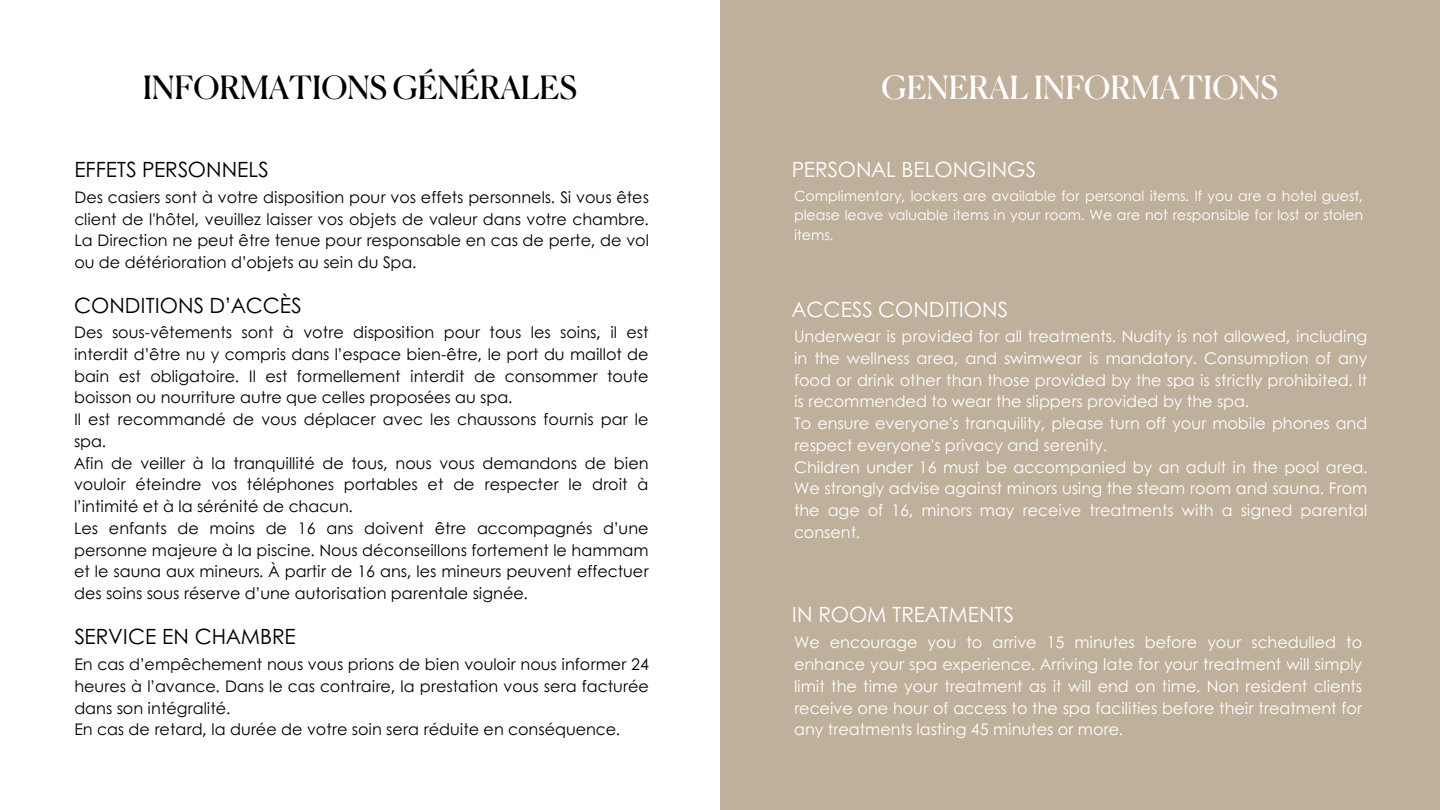
<style>
.page{position:relative;width:1440px;height:810px;background:#fff}
.page>*{position:absolute;margin:0;border:0;box-sizing:border-box;transform-origin:0 0}
.t1{font:32px "Canela";color:#000}
.t2{font:32px "Canela";color:#fff}
.t3{font:21px "Century Gothic";color:#fff}
.t4{font:21px "Century Gothic";color:#000}
.t5{font:16px/21.8px "Century Gothic";color:#000;text-align:justify}
.t6{font:16px/21.8px "Century Gothic";color:#fff}
.t7{font:14.1px/19.5px "Century Gothic";color:#fff;text-align:justify}
</style>
<div class="page">
<div style="left:720px;top:0;width:720px;height:810px;background:#bfb09c"></div>
<h1 class="t1" style="left:143px;top:74px;width:436px">INFORMATIONS GÉNÉRALES</h1>
<h2 class="t4" style="left:74px;top:153px;width:195px">EFFETS PERSONNELS</h2>
<h3 class="t5" style="left:74px;top:186px;width:576px">Des casiers sont à votre disposition pour vos effets personnels. Si vous êtes client de l'hôtel, veuillez laisser vos objets de valeur dans votre chambre.<br>La Direction ne peut être tenue pour responsable en cas de perte, de vol ou de détérioration d’objets au sein du Spa.</h3>
<h2 class="t4" style="left:74px;top:290px;width:229px">CONDITIONS D’ACCÈS</h2>
<h3 class="t5" style="left:74px;top:321px;width:576px;text-align:left">Des sous-vêtements sont à votre disposition pour tous les soins, il est interdit d’être nu y compris dans l’espace bien-être, le port du maillot de bain est obligatoire. Il est formellement interdit de consommer toute boisson ou nourriture autre que celles proposées au spa.<br>Il est recommandé de vous déplacer avec les chaussons fournis par le spa.<br>Afin de veiller à la tranquillité de tous, nous vous demandons de bien vouloir éteindre vos téléphones portables et de respecter le droit à l’intimité et à la sérénité de chacun.<br>Les enfants de moins de 16 ans doivent être accompagnés d’une personne majeure à la piscine. Nous déconseillons fortement le hammam et le sauna aux mineurs. À partir de 16 ans, les mineurs peuvent effectuer des soins sous réserve d’une autorisation parentale signée.</h3>
<h2 class="t4" style="left:74px;top:621px;width:223px">SERVICE EN CHAMBRE</h2>
<h3 class="t5" style="left:74px;top:653px;width:576px">En cas d’empêchement nous vous prions de bien vouloir nous informer 24 heures à l’avance. Dans le cas contraire, la prestation vous sera facturée dans son intégralité.</h3>
<p class="t5" style="left:74px;top:718px;width:547px">En cas de retard, la durée de votre soin sera réduite en conséquence.</p>
<h1 class="t2" style="left:882px;top:74px;width:398px">GENERAL INFORMATIONS</h1>
<h2 class="t3" style="left:792px;top:153px;width:245px">PERSONAL BELONGINGS</h2>
<p class="t7" style="left:794px;top:185px;width:571px">Complimentary, lockers are available for personal items. If you are a hotel guest, please leave valuable items in your room. We are not responsible for lost or stolen items.</p>
<h2 class="t3" style="left:792px;top:294px;width:217px">ACCESS CONDITIONS</h2>
<h3 class="t6" style="left:794px;top:325px;width:575px">Underwear is provided for all treatments. Nudity is not allowed, including in the wellness area, and swimwear is mandatory. Consumption of any food or drink other than those provided by the spa is strictly prohibited. It is recommended to wear the slippers provided by the spa.<br>To ensure everyone's tranquility, please turn off your mobile phones and respect everyone's privacy and serenity.<br>Children under 16 must be accompanied by an adult in the pool area.<br>We strongly advise against minors using the steam room and sauna. From the age of 16, minors may receive treatments with a signed parental consent.</h3>
<h2 class="t3" style="left:792px;top:599px;width:223px">IN ROOM TREATMENTS</h2>
<p class="t6" style="left:794px;top:631px;width:570px;text-align:justify">We encourage you to arrive 15 minutes before your schedulled to enhance your spa experience. Arriving late for your treatment will simply limit the time your treatment as it will end on time. Non resident clients receive one hour of access to the spa facilities before their treatment for any treatments lasting 45 minutes or more.</p>
</div>
